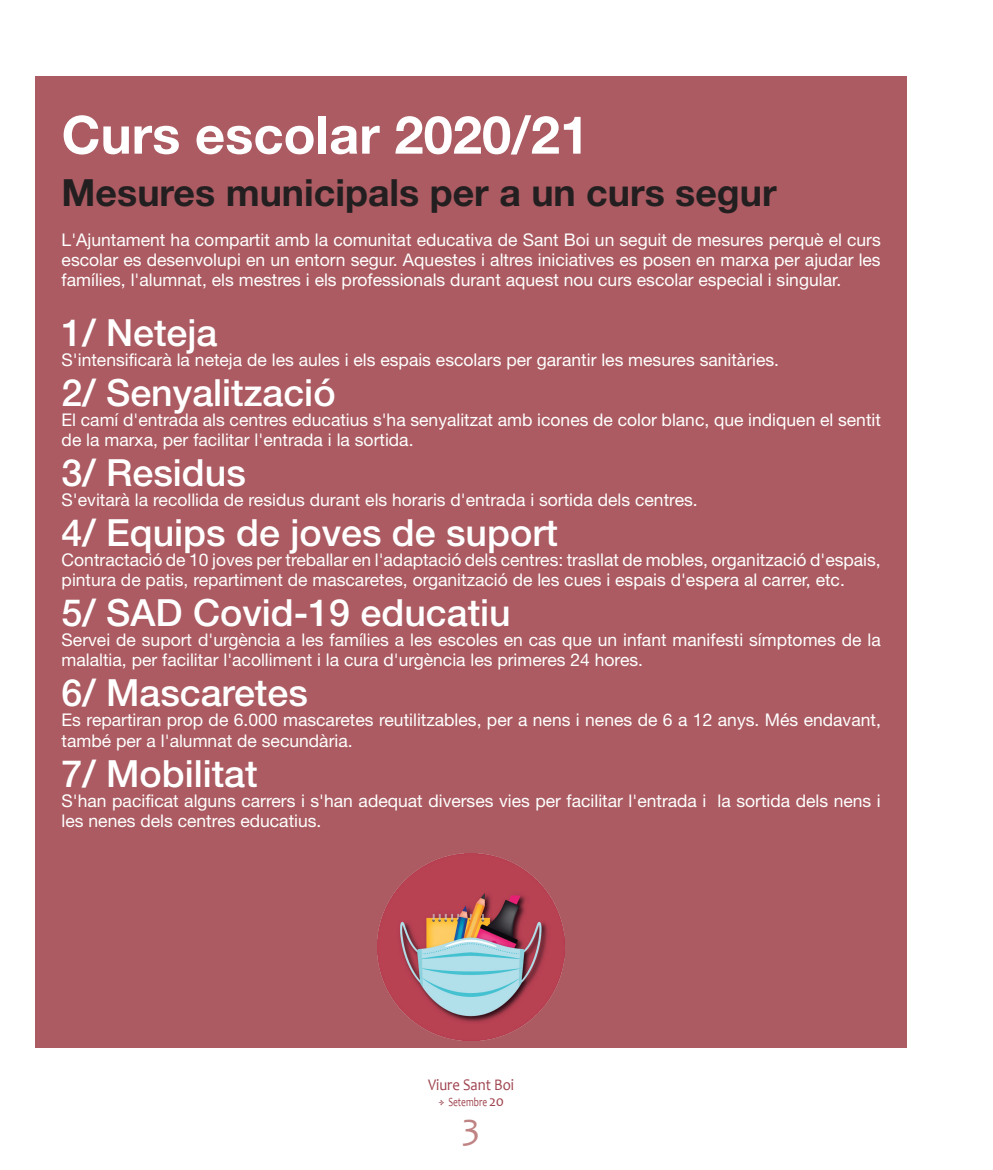
<style>
.page{position:relative;width:993px;height:1170px;background:#fff}
.page>*{position:absolute;margin:0;border:0;box-sizing:border-box;transform-origin:0 0}
.t1{font:700 52.5px "Helvetica Neue";color:#fff}
.t2{font:500 37.5px "Helvetica Neue";color:#fff}
.t3{font:700 37.5px "Helvetica Neue";color:#231f20}
.t4{font:37.5px "Candara";color:#c08383}
.t5{font:17.5px/20px "Helvetica Neue";color:#fff}
.t6{font:16.25px "Candara";color:#9f444f;scale:.9 1}
.t7{font:12.5px "Candara";color:#9f444f;scale:.75 1}
.s1{font-size:15px}
</style>
<div class="page">
<div style="left:35px;top:76px;width:871px;height:971px;background:#ab5b61"></div>
<img style="left:377px;top:853px;width:187px;height:187px">
<p class="t1" style="left:62px;top:102px;width:529px">Curs escolar 2020/21</p>
<p class="t3" style="left:62px;top:169px;width:716px">Mesures municipals per a un curs segur</p>
<p class="t5" style="left:62px;top:230px;width:820px;text-align:justify">L'Ajuntament ha compartit amb la comunitat educativa de Sant Boi un seguit de mesures perquè el curs escolar es desenvolupi en un entorn segur. Aquestes i altres iniciatives es posen en marxa per ajudar les famílies, l'alumnat, els mestres i els professionals durant aquest nou curs escolar especial i singular.</p>
<p class="t2" style="left:62px;top:310px;width:157px">1/ Neteja</p>
<p class="t5" style="left:62px;top:350px;width:718px">S'intensificarà la neteja de les aules i els espais escolars per garantir les mesures sanitàries.</p>
<p class="t2" style="left:62px;top:370px;width:275px">2/ Senyalització</p>
<p class="t5" style="left:62px;top:410px;width:820px">El camí d'entrada als centres educatius s'ha senyalitzat amb icones de color blanc, que indiquen el sentit de la marxa, per facilitar l'entrada i la sortida.</p>
<p class="t2" style="left:62px;top:450px;width:186px">3/ Residus</p>
<p class="t5" style="left:62px;top:490px;width:637px">S'evitarà la recollida de residus durant els horaris d'entrada i sortida dels centres.</p>
<p class="t2" style="left:62px;top:510px;width:498px">4/ Equips de joves de suport</p>
<p class="t5" style="left:62px;top:550px;width:820px">Contractació de 10 joves per treballar en l'adaptació dels centres: trasllat de mobles, organització d'espais, pintura de patis, repartiment de mascaretes, organització de les cues i espais d'espera al carrer, etc.</p>
<p class="t2" style="left:62px;top:590px;width:450px">5/ SAD Covid-19 educatiu</p>
<p class="t5" style="left:62px;top:630px;width:820px">Servei de suport d'urgència a les famílies a les escoles en cas que un infant manifesti símptomes de la malaltia, per facilitar l'acolliment i la cura d'urgència les primeres 24 hores.</p>
<p class="t2" style="left:62px;top:670px;width:248px">6/ Mascaretes</p>
<p class="t5" style="left:62px;top:710px;width:820px">Es repartiran prop de 6.000 mascaretes reutilitzables, per a nens i nenes de 6 a 12 anys. Més endavant, també per a l'alumnat de secundària.</p>
<p class="t2" style="left:62px;top:750px;width:197px">7/ Mobilitat</p>
<p class="t5" style="left:62px;top:790px;width:820px">S'han pacificat alguns carrers i s'han adequat diverses vies per facilitar l'entrada i la sortida dels nens i les nenes dels centres educatius.</p>
<p class="t6" style="left:428px;top:1073px;width:97px">Viure Sant Boi</p>
<p class="t7" style="left:448px;top:1094px;width:76px">Setembre <span class="s1">20</span></p>
<h2 class="t4" style="left:462px;top:1102px;width:20px">3</h2>
</div>
